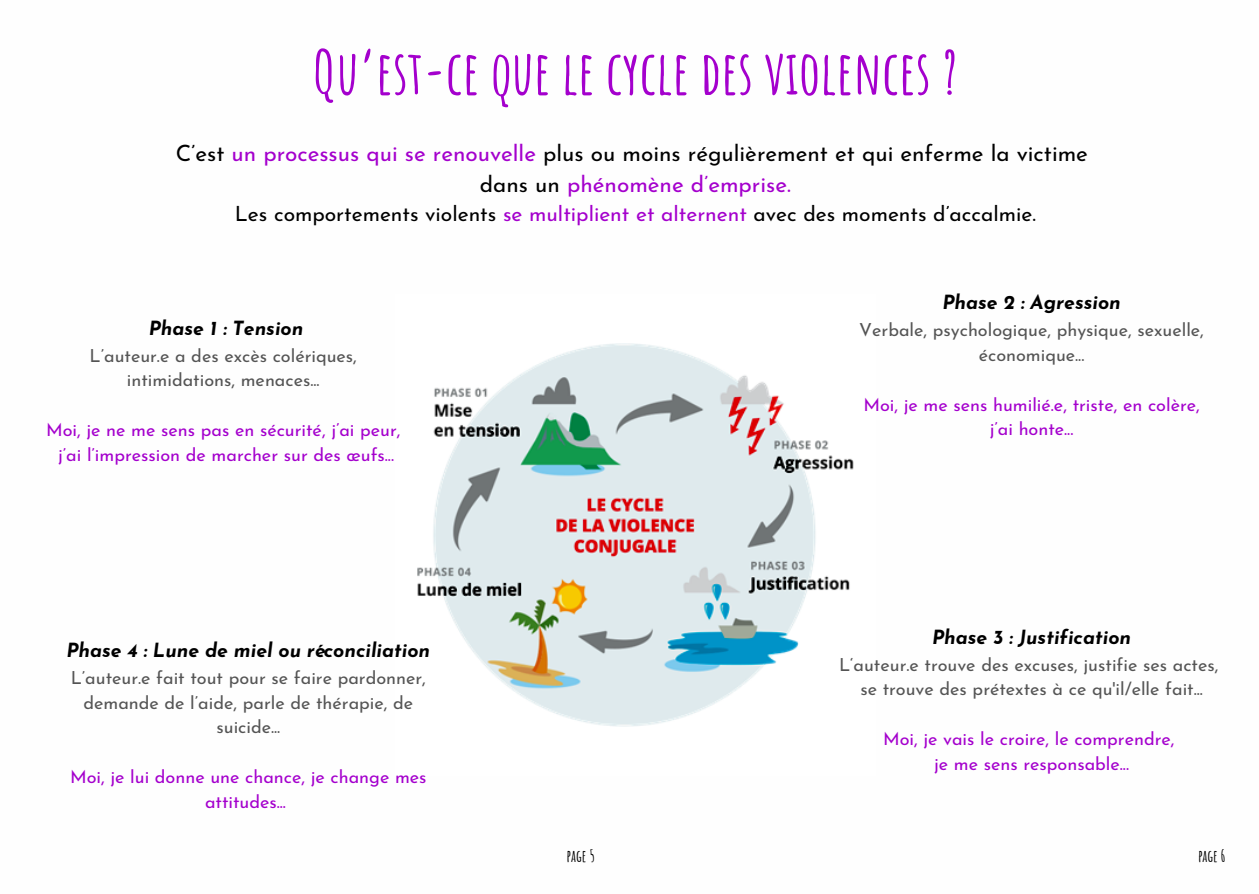
<style>
.page{position:relative;width:1259px;height:894px;background:#fff}
.page>*{position:absolute;margin:0;border:0;box-sizing:border-box;transform-origin:0 0}
.t1{font:700 60px "Amatic SC";color:#a400cd}
.t2{font:22.5px/31.5px "Josefin Sans";color:#000;text-align:center}
.t3{font:21px "Josefin Sans";color:#000}
.t4{font:italic 700 19.5px "Josefin Sans";color:#000}
.t5{font:18px/24.8px "Josefin Sans";color:#545454;text-align:center}
.t6{font:18px/24.8px "Josefin Sans";color:#a400cd;text-align:center}
.t7{font:700 16.5px "Amatic SC";color:#000}
.s1{color:#a400cd}
</style>
<div class="page">
<img style="left:417px;top:343px;width:437px;height:384px">
<h2 class="t1" style="left:313px;top:34px;width:646px">QU’EST-CE QUE LE CYCLE DES VIOLENCES ?</h2>
<h1 class="t2" style="left:176px;top:139px;width:914px">C’est <span class="s1">un processus qui se renouvelle</span> plus ou moins régulièrement et qui enferme la victime dans un <span class="s1">phénomène d’emprise.</span></h1>
<h1 class="t3" style="left:235px;top:206px;width:802px">Les comportements violents <span class="s1">se multiplient et alternent</span> avec des moments d’accalmie.</h1>
<p class="t4" style="left:149px;top:320px;width:156px">Phase 1 : Tension</p>
<p class="t5" style="left:90px;top:345px;width:269px">L’auteur.e a des excès colériques,</p>
<p class="t5" style="left:127px;top:369px;width:194px">intimidations, menaces...</p>
<p class="t6" style="left:46px;top:419px;width:356px">Moi, je ne me sens pas en sécurité, j’ai peur,</p>
<p class="t6" style="left:58px;top:444px;width:337px">j’ai l’impression de marcher sur des œufs...</p>
<p class="t4" style="left:67px;top:642px;width:365px">Phase 4 : Lune de miel ou réconciliation</p>
<p class="t5" style="left:71px;top:666px;width:357px">L’auteur.e fait tout pour se faire pardonner, demande de l’aide, parle de thérapie, de suicide...</p>
<p class="t6" style="left:70px;top:765px;width:358px">Moi, je lui donne une chance, je change mes attitudes...</p>
<p class="t4" style="left:942px;top:295px;width:180px">Phase 2 : Agression</p>
<p class="t5" style="left:859px;top:319px;width:346px">Verbale, psychologique, physique, sexuelle, économique...</p>
<p class="t6" style="left:863px;top:394px;width:338px">Moi, je me sens humilié.e, triste, en colère, j’ai honte...</p>
<p class="t4" style="left:932px;top:628px;width:201px">Phase 3 : Justification</p>
<p class="t5" style="left:839px;top:653px;width:381px">L‘auteur.e trouve des excuses, justifie ses actes,</p>
<p class="t5" style="left:860px;top:678px;width:344px">se trouve des prétextes à ce qu'il/elle fait...</p>
<p class="t6" style="left:883px;top:727px;width:293px">Moi, je vais le croire, le comprendre,</p>
<p class="t6" style="left:934px;top:752px;width:196px">je me sens responsable...</p>
<h3 class="t7" style="left:566px;top:845px;width:30px">PAGE 5</h3>
<h3 class="t7" style="left:1198px;top:845px;width:29px">PAGE 6</h3>
</div>
